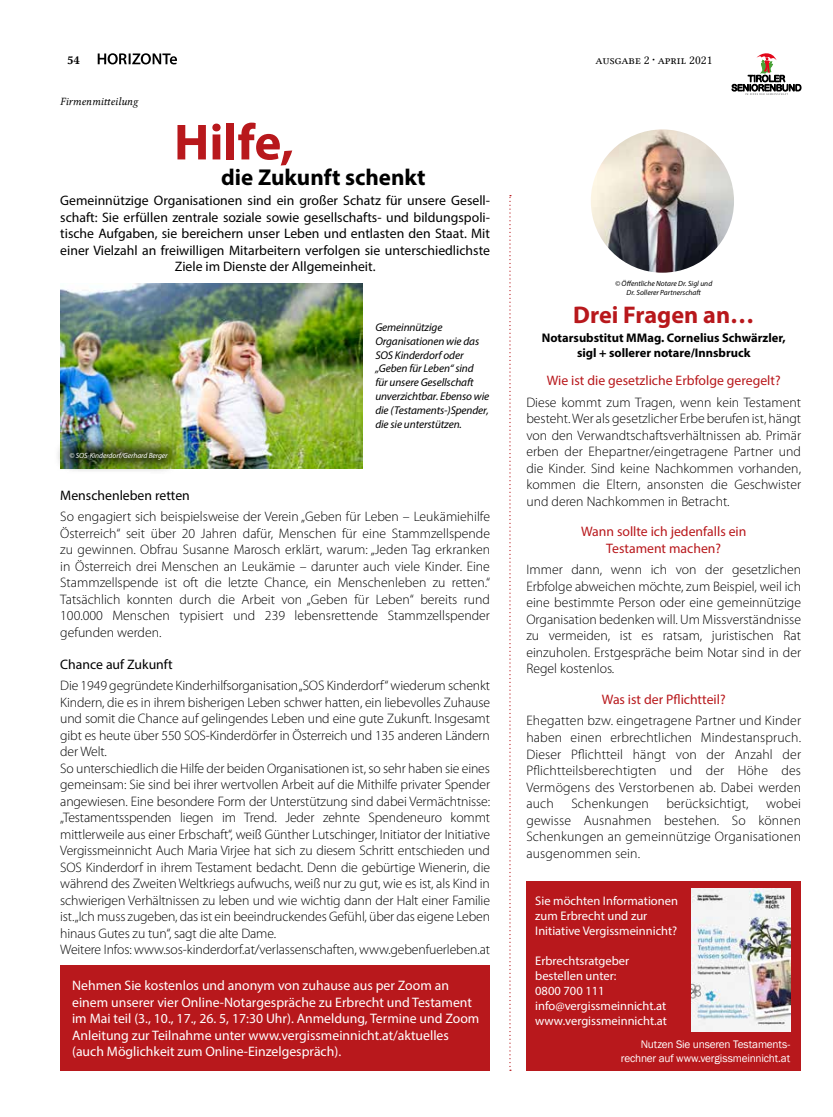
<style>
.page{position:relative;width:833px;height:1117px;background:#fff}
.page>*{position:absolute;margin:0;border:0;box-sizing:border-box;transform-origin:0 0}
.t1{font:700 51px "Myriad Pro";color:#b8181c}
.t2{font:700 24.12px "Myriad Pro";color:#b8181c}
.t3{font:700 23px "Myriad Pro";color:#000}
.t4{font:300 13.75px/16.5px "Myriad Pro";letter-spacing:-.01em;color:#000;text-align:justify}
.t5{font:13.75px/16.5px "Myriad Pro";color:#000;text-align:center}
.t6{font:13.75px/16.5px "Myriad Pro";color:#fff}
.t7{font:13.75px/16.5px "Myriad Pro";color:#b8181c;text-align:center}
.t8{font:300 13.75px "Myriad Pro";letter-spacing:.01em;color:#000}
.t9{font:12.5px/15px "Myriad Pro";color:#fff}
.t10{font:700 12.5px/15px "Myriad Pro";color:#000;text-align:center}
.t11{font:12.5px "Lin Libertine Capitals";color:#000}
.t12{font:12.5px "Lin Libertine Capitals B";color:#000}
.t13{font:italic 11.25px/13.8px "Myriad Pro";letter-spacing:-.01em;color:#000}
.t14{font:11.25px/13.5px "Franklin Gothic";letter-spacing:-.015em;color:#fff;text-align:right}
.t15{font:11.25px "Lin Libertine I";color:#000}
.t16{font:italic 7.5px/9px "Myriad Pro";color:#000;text-align:center}
.t17{font:italic 7.5px "Myriad Pro";letter-spacing:-.01em;color:#fff}
.s1{font-family:"American Typewriter"}
</style>
<div class="page">
<svg style="left:732px;top:53px;width:69px;height:42px"></svg>
<svg style="left:98px;top:53px;width:79px;height:11px"></svg>
<svg style="left:509px;top:195px;width:2px;height:875px"></svg>
<img style="left:60px;top:284px;width:302px;height:184px">
<img style="left:591px;top:129px;width:143px;height:143px;border-radius:72px">
<div style="left:54px;top:435px;width:129px;height:40px;background:#000;opacity:.83"></div>
<div style="left:526px;top:881px;width:275px;height:189px;background:#b8181c"></div>
<div style="left:60px;top:965px;width:430px;height:105px;background:#b8181c"></div>
<img style="left:691px;top:888px;width:99px;height:143px">
<p class="t12" style="left:67px;top:52px;width:14px">54</p>
<p class="t11" style="left:595px;top:53px;width:118px">ausgabe 2 <span class="s1">·</span> april 2021</p>
<p class="t15" style="left:60px;top:95px;width:79px">Firmenmitteilung</p>
<h1 class="t1" style="left:174px;top:109px;width:121px">Hilfe,</h1>
<h3 class="t3" style="left:221px;top:162px;width:206px">die Zukunft schenkt</h3>
<p class="t5" style="left:60px;top:192px;width:431px">Gemeinnützige Organisationen sind ein großer Schatz für unsere Gesell&shy;schaft: Sie erfüllen zentrale soziale sowie gesellschafts- und bildungspoli&shy;tische Aufgaben, sie bereichern unser Leben und entlasten den Staat. Mit einer Vielzahl an freiwilligen Mitarbeitern verfolgen sie unterschiedlichste Ziele im Dienste der Allgemeinheit.</p>
<p class="t17" style="left:69px;top:450px;width:100px">© SOS-Kinderdorf/Gerhard Berger</p>
<p class="t5" style="left:60px;top:486px;width:131px">Menschenleben retten</p>
<p class="t13" style="left:375px;top:320px;width:115px">Gemeinnützige<br>Organisationen wie das<br>SOS Kinderdorf oder „Geben für Leben“ sind<br>für unsere Gesellschaft unverzichtbar. Ebenso wie die (Testaments-)Spender, die sie unterstützen.</p>
<p class="t4" style="left:60px;top:508px;width:431px">So engagiert sich beispielsweise der Verein „Geben für Leben – Leukämiehilfe Österreich“ seit über 20 Jahren dafür, Menschen für eine Stammzellspende zu gewinnen. Obfrau Susanne Marosch erklärt, warum: „Jeden Tag erkranken in Österreich drei Menschen an Leukämie – darunter auch viele Kinder. Eine Stammzellspende ist oft die letzte Chance, ein Menschenleben zu retten.“ Tatsächlich konnten durch die Arbeit von „Geben für Leben“ bereits rund 100.000 Menschen typisiert und 239 lebensrettende Stammzellspender gefunden werden.</p>
<p class="t5" style="left:60px;top:655px;width:114px">Chance auf Zukunft</p>
<p class="t4" style="left:60px;top:677px;width:431px;text-align:left">Die 1949 gegründete Kinderhilfsorganisation „SOS Kinderdorf“ wiederum schenkt Kindern, die es in ihrem bisherigen Leben schwer hatten, ein liebevolles Zuhause und somit die Chance auf gelingendes Leben und eine gute Zukunft. Insgesamt gibt es heute über 550 SOS-Kinderdörfer in Österreich und 135 anderen Ländern der Welt.<br>So unterschiedlich die Hilfe der beiden Organisationen ist, so sehr haben sie eines gemeinsam: Sie sind bei ihrer wertvollen Arbeit auf die Mithilfe privater Spender angewiesen. Eine besondere Form der Unterstützung sind dabei Vermächtnisse: „Testamentsspenden liegen im Trend. Jeder zehnte Spendeneuro kommt mittlerweile aus einer Erbschaft“, weiß Günther Lutschinger, Initiator der Initiative Vergissmeinnicht Auch Maria Virjee hat sich zu diesem Schritt entschieden und SOS Kinderdorf in ihrem Testament bedacht. Denn die gebürtige Wienerin, die während des Zweiten Weltkriegs aufwuchs, weiß nur zu gut, wie es ist, als Kind in schwierigen Verhältnissen zu leben und wie wichtig dann der Halt einer Familie ist. „Ich muss zugeben, das ist ein beeindruckendes Gefühl, über das eigene Leben hinaus Gutes zu tun“, sagt die alte Dame.<br>Weitere Infos: www.sos-kinderdorf.at/verlassenschaften, www.gebenfuerleben.at</p>
<p class="t6" style="left:72px;top:976px;width:409px">Nehmen Sie kostenlos und anonym von zuhause aus per Zoom an einem unserer vier Online-Notargespräche zu Erbrecht und Testament im Mai teil (3., 10., 17., 26. 5, 17:30 Uhr). Anmeldung, Termine und Zoom Anleitung zur Teilnahme unter www.vergissmeinnicht.at/aktuelles (auch Möglichkeit zum Online-Einzelgespräch).</p>
<p class="t16" style="left:615px;top:279px;width:99px">© Öffentliche Notare Dr. Sigl und<br>Dr. Sollerer Partnerschaft</p>
<h2 class="t2" style="left:573px;top:299px;width:183px">Drei Fragen an…</h2>
<p class="t10" style="left:542px;top:329px;width:245px">Notarsubstitut MMag. Cornelius Schwärzler, sigl + sollerer notare/Innsbruck</p>
<p class="t4" style="left:526px;top:393px;width:276px">Diese kommt zum Tragen, wenn kein Testament besteht. Wer als gesetzlicher Erbe berufen ist, hängt von den Verwandtschaftsverhältnissen ab. Primär erben der Ehepartner/eingetragene Partner und die Kinder. Sind keine Nachkommen vorhanden, kommen die Eltern, ansonsten die Geschwister und deren Nachkommen in Betracht.</p>
<p class="t7" style="left:547px;top:372px;width:235px">Wie ist die gesetzliche Erbfolge geregelt?</p>
<p class="t7" style="left:581px;top:523px;width:167px">Wann sollte ich jedenfalls ein<br>Testament machen?</p>
<p class="t4" style="left:526px;top:561px;width:276px">Immer dann, wenn ich von der gesetzlichen Erbfolge abweichen möchte, zum Beispiel, weil ich eine bestimmte Person oder eine gemeinnützige Organisation bedenken will. Um Missverständnisse zu vermeiden, ist es ratsam, juristischen Rat einzuholen. Erstgespräche beim Notar sind in der Regel kostenlos.</p>
<p class="t4" style="left:526px;top:712px;width:276px">Ehegatten bzw. eingetragene Partner und Kinder haben einen erbrechtlichen Mindestanspruch.<br>Dieser Pflichtteil hängt von der Anzahl der Pflichtteilsberechtigten und der Höhe des Vermögens des Verstorbenen ab. Dabei werden auch</p>
<p class="t7" style="left:602px;top:690px;width:125px">Was ist der Pflichtteil?</p>
<p class="t4" style="left:526px;top:794px;width:276px;text-indent:240px">wobei gewisse Ausnahmen bestehen. So können Schenkungen an gemeinnützige Organisationen ausgenommen sein.</p>
<p class="t8" style="left:571px;top:795px;width:79px">Schenkungen</p>
<p class="t8" style="left:666px;top:795px;width:84px">berücksichtigt,</p>
<p class="t9" style="left:535px;top:892px;width:144px">Sie möchten Informationen zum Erbrecht und zur<br>Initiative Vergissmeinnicht?</p>
<p class="t9" style="left:535px;top:952px;width:133px">Erbrechtsratgeber bestellen unter:<br>0800 700 111 info@vergissmeinnicht.at www.vergissmeinnicht.at</p>
<p class="t14" style="left:621px;top:1037px;width:171px">Nutzen Sie unseren Testaments&shy;rechner auf www.vergissmeinnicht.at</p>
</div>
